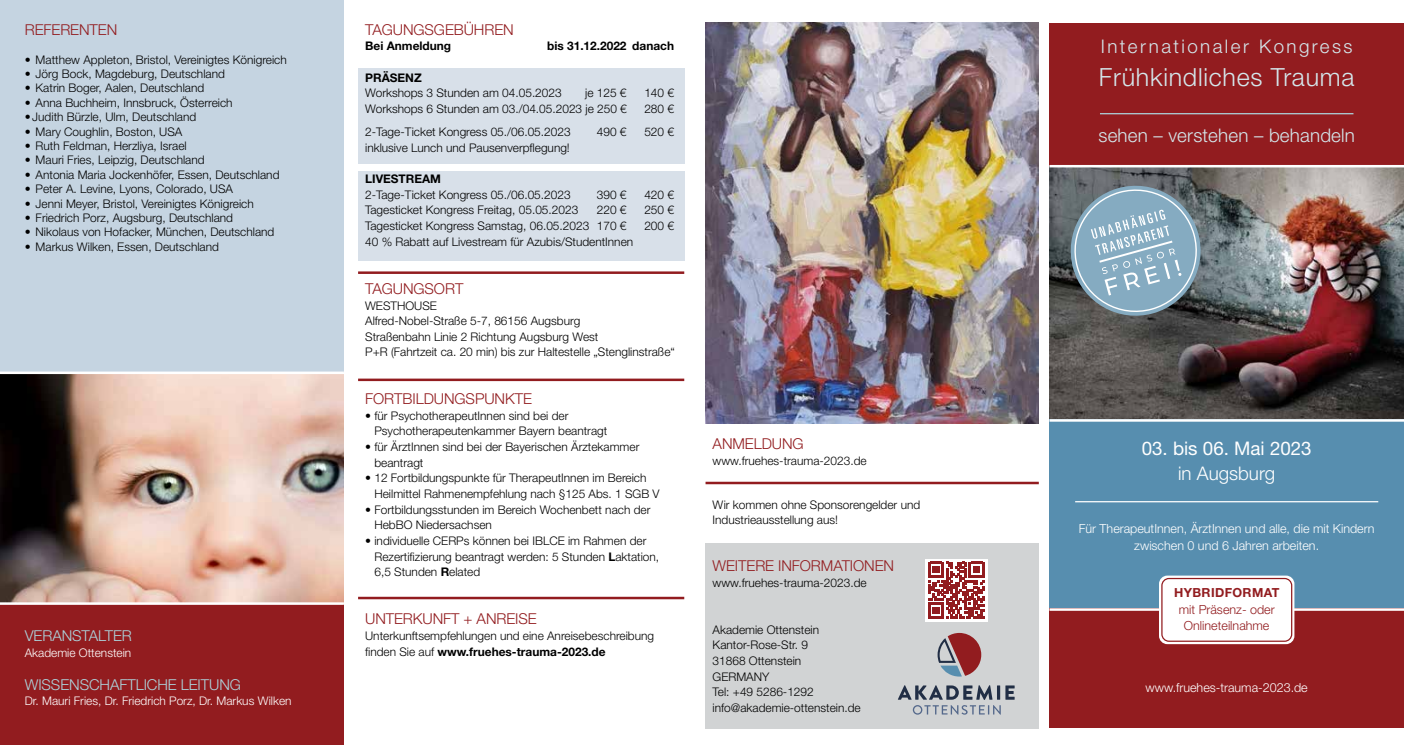
<style>
.page{position:relative;width:1404px;height:745px;background:#fff}
.page>*{position:absolute;margin:0;border:0;box-sizing:border-box;transform-origin:0 0}
.t1{font:300 25px "Helvetica Neue";letter-spacing:.03em;color:#d4e7eb}
.t2{font:300 18.75px "Helvetica Neue";letter-spacing:.01em;color:#d4e7eb}
.t3{font:300 18.75px "Helvetica Neue";letter-spacing:.13em;color:#d4e7eb}
.t4{font:18.75px "Helvetica Neue";color:#fff}
.t5{font:300 18.75px "Helvetica Neue";color:#fff}
.t6{font:300 15px "Helvetica Neue";letter-spacing:-.005em;color:#921c1f}
.t7{font:300 15px "Helvetica Neue";letter-spacing:-.005em;color:#add4dc}
.t8{font:300 12.5px/17.5px "Helvetica Neue";color:#fff;text-align:center}
.t9{font:300 12.5px/16.2px "Helvetica Neue";color:#921c1f;text-align:center}
.t10{font:700 12.5px "Helvetica Neue";letter-spacing:.03em;color:#921c1f}
.t11{font:300 11.88px/15.6px "Helvetica Neue";color:#000}
.t12{font:300 11.88px "Helvetica Neue";color:#fff}
.t13{font:700 11.88px "Helvetica Neue";color:#000}
.s1{font-weight:700}
</style>
<div class="page">
<div style="left:0;top:0;width:344px;height:372px;background:#c5d4e1"></div>
<div style="left:0;top:602px;width:344px;height:142px;background:#921c1f"></div>
<div style="left:1049px;top:419px;width:354px;height:190px;background:#578eaf"></div>
<div style="left:1049px;top:608px;width:354px;height:119px;background:#921c1f"></div>
<div style="left:1049px;top:23px;width:354px;height:142px;background:#921c1f"></div>
<div style="left:705px;top:543px;width:333px;height:185px;background:#d1d3d4"></div>
<div style="left:358px;top:171px;width:326px;height:89px;background:#d8e0e9"></div>
<div style="left:358px;top:68px;width:326px;height:96px;background:#d8e0e9"></div>
<img style="left:1049px;top:167px;width:354px;height:251px">
<img style="left:0;top:374px;width:344px;height:228px">
<hr style="left:1075px;top:500px;width:302px;height:2px;background:#fff">
<hr style="left:1099px;top:113px;width:254px;height:1px;background:#add4dc">
<hr style="left:358px;top:271px;width:326px;height:3px;background:#921c1f">
<hr style="left:358px;top:378px;width:326px;height:3px;background:#921c1f">
<hr style="left:358px;top:596px;width:326px;height:3px;background:#921c1f">
<hr style="left:705px;top:481px;width:333px;height:3px;background:#921c1f">
<hr style="left:0;top:602px;width:344px;height:2px;background:#fff">
<hr style="left:1049px;top:419px;width:354px;height:2px;background:#fff">
<hr style="left:1049px;top:608px;width:354px;height:2px;background:#fff">
<hr style="left:0;top:371px;width:344px;height:3px;background:#fff">
<svg style="left:898px;top:685px;width:116px;height:29px"></svg>
<svg style="left:937px;top:632px;width:44px;height:44px"></svg>
<img style="left:705px;top:22px;width:333px;height:401px">
<svg style="left:1063px;top:178px;width:144px;height:145px;background:#7d94a0"></svg>
<div style="left:1160px;top:576px;width:132px;height:66px;background:#fff;border-radius:7px"></div>
<div style="left:1158px;top:575px;width:136px;height:68px;border:2px solid #fff;border-radius:7px"></div>
<div style="left:1161px;top:577px;width:131px;height:64px;border:1px solid #921c1f;border-radius:7px"></div>
<svg style="left:925px;top:559px;width:62px;height:62px"></svg>
<svg style="left:927px;top:561px;width:57px;height:57px;background:#b6686a"></svg>
<p class="t6" style="left:25px;top:20px;width:94px">REFERENTEN</p>
<p class="t11" style="left:25px;top:51px;width:263px">• Matthew Appleton, Bristol, Vereinigtes Königreich</p>
<p class="t11" style="left:25px;top:66px;width:201px">• Jörg Bock, Magdeburg, Deutschland</p>
<p class="t11" style="left:25px;top:80px;width:181px">• Katrin Boger, Aalen, Deutschland</p>
<p class="t11" style="left:25px;top:94px;width:209px">• Anna Buchheim, Innsbruck, Österreich</p>
<p class="t11" style="left:25px;top:109px;width:173px">• Judith Bürzle, Ulm, Deutschland</p>
<p class="t11" style="left:25px;top:123px;width:159px">• Mary Coughlin, Boston, USA</p>
<p class="t11" style="left:25px;top:138px;width:163px">• Ruth Feldman, Herzliya, Israel</p>
<p class="t11" style="left:25px;top:152px;width:181px">• Mauri Fries, Leipzig, Deutschland</p>
<p class="t11" style="left:25px;top:166px;width:256px">• Antonia Maria Jockenhöfer, Essen, Deutschland</p>
<p class="t11" style="left:25px;top:181px;width:210px">• Peter A. Levine, Lyons, Colorado, USA</p>
<p class="t11" style="left:25px;top:195px;width:230px">• Jenni Meyer, Bristol, Vereinigtes Königreich</p>
<p class="t11" style="left:25px;top:209px;width:210px">• Friedrich Porz, Augsburg, Deutschland</p>
<p class="t11" style="left:25px;top:224px;width:251px">• Nikolaus von Hofacker, München, Deutschland</p>
<p class="t11" style="left:25px;top:238px;width:196px">• Markus Wilken, Essen, Deutschland</p>
<p class="t7" style="left:25px;top:626px;width:109px">VERANSTALTER</p>
<p class="t12" style="left:25px;top:645px;width:108px">Akademie Ottenstein</p>
<p class="t7" style="left:25px;top:674px;width:218px">WISSENSCHAFTLICHE LEITUNG</p>
<p class="t12" style="left:25px;top:693px;width:268px">Dr. Mauri Fries, Dr. Friedrich Porz, Dr. Markus Wilken</p>
<p class="t6" style="left:365px;top:20px;width:150px">TAGUNGSGEBÜHREN</p>
<p class="t13" style="left:365px;top:39px;width:87px">Bei Anmeldung</p>
<p class="t13" style="left:547px;top:39px;width:128px">bis 31.12.2022 danach</p>
<p class="t13" style="left:365px;top:70px;width:58px">PRÄSENZ</p>
<p class="t11" style="left:365px;top:85px;width:198px">Workshops 3 Stunden am 04.05.2023</p>
<p class="t11" style="left:585px;top:85px;width:43px">je 125 €</p>
<p class="t11" style="left:644px;top:85px;width:31px">140 €</p>
<p class="t11" style="left:365px;top:101px;width:263px">Workshops 6 Stunden am 03./04.05.2023 je 250 €</p>
<p class="t11" style="left:644px;top:101px;width:31px">280 €</p>
<p class="t11" style="left:365px;top:124px;width:207px">2-Tage-Ticket Kongress 05./06.05.2023</p>
<p class="t11" style="left:596px;top:124px;width:31px">490 €</p>
<p class="t11" style="left:644px;top:124px;width:31px">520 €</p>
<p class="t11" style="left:365px;top:139px;width:206px">inklusive Lunch und Pausenverpflegung!</p>
<p class="t13" style="left:365px;top:171px;width:77px">LIVESTREAM</p>
<p class="t11" style="left:365px;top:186px;width:207px">2-Tage-Ticket Kongress 05./06.05.2023</p>
<p class="t11" style="left:596px;top:186px;width:31px">390 €</p>
<p class="t11" style="left:644px;top:186px;width:31px">420 €</p>
<p class="t11" style="left:365px;top:202px;width:214px">Tagesticket Kongress Freitag, 05.05.2023</p>
<p class="t11" style="left:596px;top:202px;width:31px">220 €</p>
<p class="t11" style="left:644px;top:202px;width:31px">250 €</p>
<p class="t11" style="left:365px;top:218px;width:263px">Tagesticket Kongress Samstag, 06.05.2023 170 €</p>
<p class="t11" style="left:644px;top:218px;width:31px">200 €</p>
<p class="t11" style="left:365px;top:233px;width:269px">40 % Rabatt auf Livestream für Azubis/StudentInnen</p>
<p class="t6" style="left:365px;top:279px;width:100px">TAGUNGSORT</p>
<p class="t11" style="left:365px;top:297px;width:311px">WESTHOUSE<br>Alfred-Nobel-Straße 5-7, 86156 Augsburg<br>Straßenbahn Linie 2 Richtung Augsburg West<br>P+R (Fahrtzeit ca. 20 min) bis zur Haltestelle „Stenglinstraße“</p>
<p class="t6" style="left:365px;top:389px;width:168px">FORTBILDUNGSPUNKTE</p>
<p class="t11" style="left:374px;top:407px;width:234px;text-indent:-9px">• für PsychotherapeutInnen sind bei der<br>Psychotherapeutenkammer Bayern beantragt</p>
<p class="t11" style="left:374px;top:438px;width:266px;text-indent:-9px">• für ÄrztInnen sind bei der Bayerischen Ärztekammer beantragt</p>
<p class="t11" style="left:374px;top:469px;width:287px;text-indent:-9px">• 12 Fortbildungspunkte für TherapeutInnen im Bereich<br>Heilmittel Rahmenempfehlung nach §125 Abs. 1 SGB V</p>
<p class="t11" style="left:374px;top:501px;width:277px;text-indent:-9px">• Fortbildungsstunden im Bereich Wochenbett nach der<br>HebBO Niedersachsen</p>
<p class="t11" style="left:374px;top:532px;width:286px;text-indent:-9px">• individuelle CERPs können bei IBLCE im Rahmen der<br>Rezertifizierung beantragt werden: 5 Stunden <span class="s1">L</span>aktation,<br>6,5 Stunden <span class="s1">R</span>elated</p>
<p class="t6" style="left:365px;top:609px;width:173px">UNTERKUNFT + ANREISE</p>
<p class="t11" style="left:365px;top:627px;width:290px">Unterkunftsempfehlungen und eine Anreisebeschreibung finden Sie auf <span class="s1">www.fruehes-trauma-2023.de</span></p>
<p class="t6" style="left:712px;top:434px;width:93px">ANMELDUNG</p>
<p class="t11" style="left:712px;top:452px;width:155px">www.fruehes-trauma-2023.de</p>
<p class="t11" style="left:712px;top:496px;width:209px">Wir kommen ohne Sponsorengelder und<br>Industrieausstellung aus!</p>
<p class="t6" style="left:712px;top:555px;width:183px">WEITERE INFORMATIONEN</p>
<p class="t11" style="left:712px;top:574px;width:155px">www.fruehes-trauma-2023.de</p>
<p class="t11" style="left:712px;top:621px;width:150px">Akademie Ottenstein<br>Kantor-Rose-Str. 9<br>31868 Ottenstein<br>GERMANY<br>Tel: +49 5286-1292 info@akademie-ottenstein.de</p>
<h2 class="t3" style="left:1100px;top:35px;width:253px">Internationaler Kongress</h2>
<h1 class="t1" style="left:1098px;top:62px;width:257px">Frühkindliches Trauma</h1>
<h2 class="t2" style="left:1098px;top:124px;width:258px">sehen – verstehen – behandeln</h2>
<h2 class="t4" style="left:1141px;top:437px;width:171px">03. bis 06. Mai 2023</h2>
<h2 class="t5" style="left:1177px;top:461px;width:99px">in Augsburg</h2>
<p class="t8" style="left:1078px;top:519px;width:297px">Für TherapeutInnen, ÄrztInnen und alle, die mit Kindern zwischen 0 und 6 Jahren arbeiten.</p>
<p class="t10" style="left:1173px;top:584px;width:107px">HYBRIDFORMAT</p>
<p class="t9" style="left:1178px;top:600px;width:97px">mit Präsenz- oder<br>Onlineteilnahme</p>
<p class="t8" style="left:1145px;top:678px;width:164px">www.fruehes-trauma-2023.de</p>
</div>
